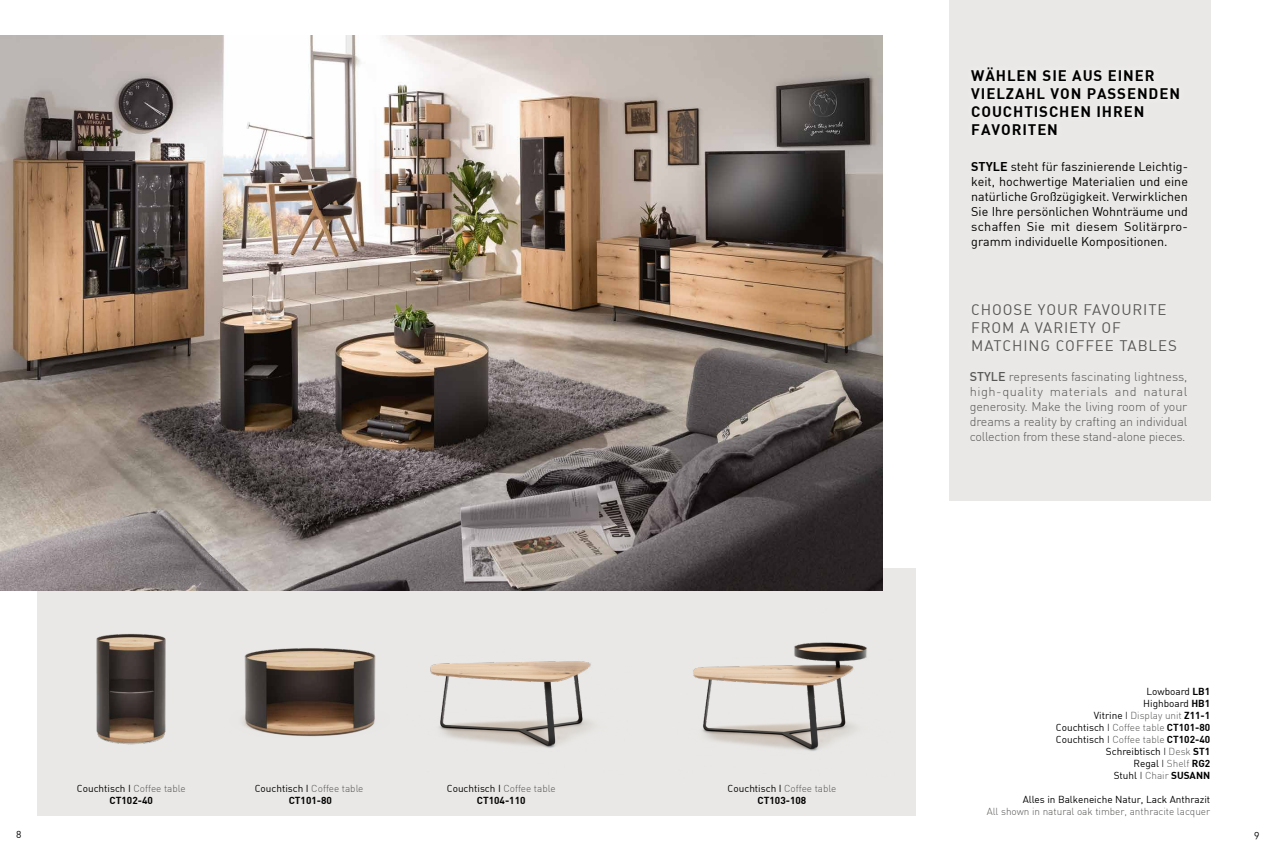
<style>
.page{position:relative;width:1276px;height:851px;background:#fff}
.page>*{position:absolute;margin:0;border:0;box-sizing:border-box;transform-origin:0 0}
.t1{font:15px/18px "DIN Bold";letter-spacing:.06em;color:#000}
.t2{font:15px/18px "DIN Regular Alternate";letter-spacing:.06em;color:#575756}
.t3{font:12.5px/15px "DIN Regular Alternate";color:#000;text-align:justify}
.t4{font:300 12.5px/15px "DIN";letter-spacing:-.02em;color:#575756;text-align:justify}
.t5{font:10px/12px "DIN Regular Alternate";color:#000;text-align:center}
.t6{font:300 10px/12px "DIN";color:#575756;text-align:justify}
.t7{font:10px "DIN Bold";color:#000}
.s1{font-family:"DIN Bold"}
.s2{font-family:"DIN";font-weight:300;color:#575756}
.s3{font-weight:500}
.s4{font-family:"DIN Regular Alternate";font-weight:400;color:#000}
.s5{color:#000}
.s6{font-family:"DIN Bold";font-weight:400;color:#000}
.s7{font-family:"DIN";font-weight:300}
.s8{font-family:"DIN Regular Alternate"}
</style>
<div class="page">
<div style="left:949px;top:0;width:261px;height:500px;background:#eae8e6"></div>
<div style="left:37px;top:568px;width:878px;height:247px;background:#eae8e6"></div>
<img style="left:0;top:35px;width:882px;height:555px">
<img style="left:430px;top:661px;width:162px;height:87px">
<img style="left:243px;top:648px;width:133px;height:89px">
<img style="left:96px;top:634px;width:70px;height:111px">
<img style="left:693px;top:642px;width:174px;height:109px">
<p class="t1" style="left:971px;top:66px;width:210px">WÄHLEN SIE AUS EINER<br>VIELZAHL VON PASSENDEN<br>COUCHTISCHEN IHREN<br>FAVORITEN</p>
<p class="t3" style="left:971px;top:158px;width:218px"><span class="s1">STYLE</span> steht für faszinierende Leichtig&shy;keit, hochwertige Materialien und eine natürliche Großzügigkeit. Verwirklichen Sie Ihre persönlichen Wohnträume und schaffen Sie mit diesem Solitärpro&shy;gramm individuelle Kompositionen.</p>
<p class="t2" style="left:971px;top:300px;width:207px">CHOOSE YOUR FAVOURITE<br>FROM A VARIETY OF<br>MATCHING COFFEE TABLES</p>
<p class="t5" style="left:77px;top:781px;width:110px">Couchtisch I <span class="s2">Coffee table</span></p>
<p class="t7" style="left:110px;top:793px;width:45px">CT102-40</p>
<p class="t5" style="left:255px;top:781px;width:110px">Couchtisch I <span class="s2">Coffee table</span></p>
<p class="t7" style="left:289px;top:793px;width:45px">CT101-80</p>
<p class="t5" style="left:447px;top:781px;width:110px">Couchtisch I <span class="s2">Coffee table</span></p>
<p class="t7" style="left:477px;top:793px;width:50px">CT104-110</p>
<p class="t5" style="left:727px;top:781px;width:110px">Couchtisch I <span class="s2">Coffee table</span></p>
<p class="t7" style="left:757px;top:793px;width:50px">CT103-108</p>
<p class="t4" style="left:969px;top:368px;width:219px"><span class="s3">STYLE</span> represents fascinating lightness, high-quality materials and natural generosity. Make the living room of your dreams a reality by crafting an individual collection from these stand-alone pieces.</p>
<p class="t5" style="left:1143px;top:685px;width:69px">Lowboard <span class="s1">LB1<br></span>Highboard <span class="s1">HB1</span></p>
<p class="t6" style="left:1056px;top:709px;width:156px;text-indent:38px"><span class="s4">Vitrine</span> <span class="s5">I</span> Display unit <span class="s6">Z11-1<br></span><span class="s4">Couchtisch</span> <span class="s5">I</span> Coffee table <span class="s6">CT101-80<br></span><span class="s4">Couchtisch</span> <span class="s5">I</span> Coffee table <span class="s6">CT102-40</span></p>
<p class="t5" style="left:1106px;top:745px;width:106px;text-align:right">Schreibtisch <span class="s7">I</span> <span class="s2">Desk</span> <span class="s1">ST1<br></span>Regal <span class="s7">I</span> <span class="s2">Shelf</span> <span class="s1">RG2</span></p>
<p class="t7" style="left:1113px;top:768px;width:98px"><span class="s8">Stuhl</span> <span class="s7">I</span> <span class="s2">Chair</span> SUSANN</p>
<p class="t5" style="left:1022px;top:793px;width:189px">Alles in Balkeneiche Natur, Lack Anthrazit</p>
<p class="t6" style="left:986px;top:805px;width:225px">All shown in natural oak timber, anthracite lacquer</p>
<p class="t5" style="left:16px;top:827px;width:7px">8</p>
<p class="t5" style="left:1254px;top:827px;width:7px">9</p>
</div>
